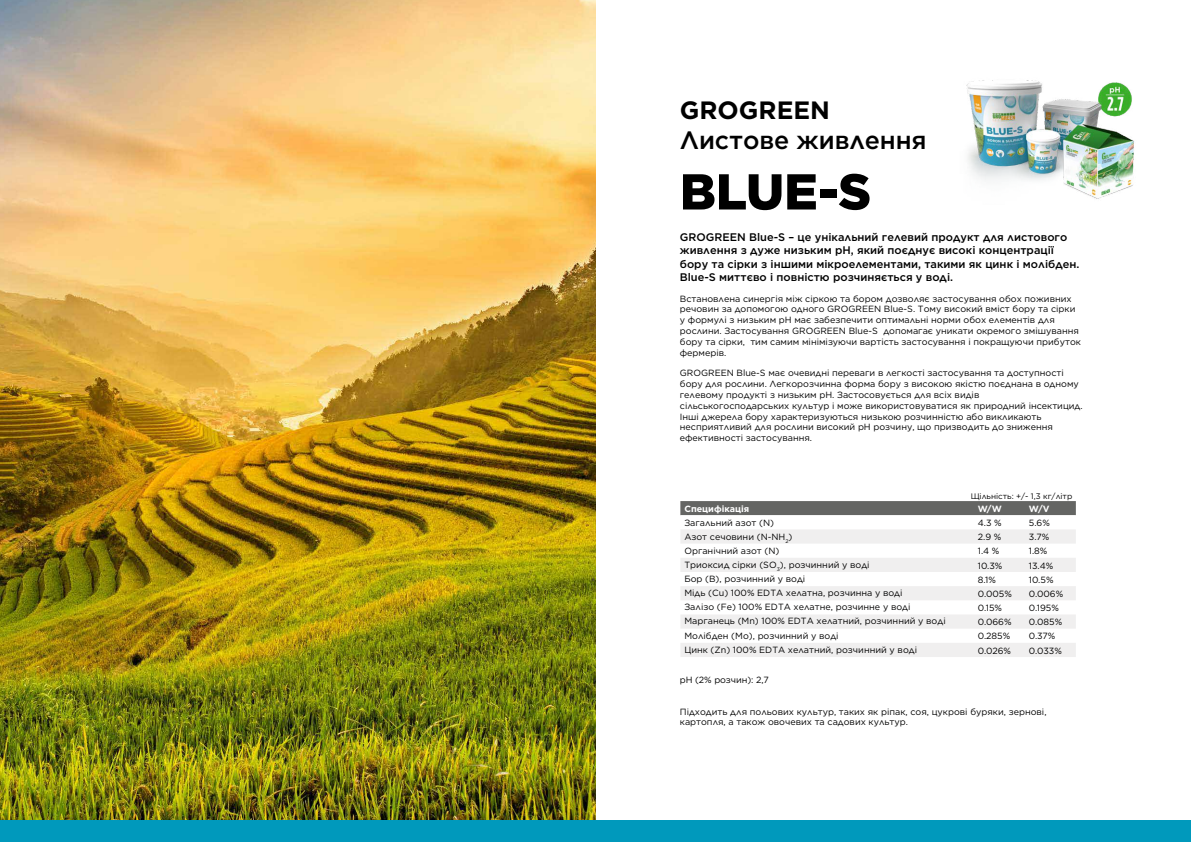
<style>
.page{position:relative;width:1191px;height:842px;background:#fff}
.page>*{position:absolute;margin:0;border:0;box-sizing:border-box;transform-origin:0 0}
.t1{font:900 50.3px "Gotham";color:#000}
.t2{font:500 25px "Gotham";letter-spacing:-.005em;color:#000}
.t3{font:700 25px "Gotham";color:#000}
.t4{font:500 11px/13.2px "Gotham";color:#000}
.t5{font:9px/10.8px "Gotham";color:#000}
.t6{font:700 9px "Gotham";color:#fff}
.t7{font:8px "Gotham";color:#000}
</style>
<div class="page">
<img style="left:0;top:0;width:595px;height:821px">
<div style="left:0;top:821px;width:1191px;height:21px;background:#0099bc"></div>
<img style="left:966px;top:80px;width:168px;height:119px">
<svg style="left:680px;top:501px;width:395px;height:14px;background:#656664"></svg>
<svg style="left:680px;top:515px;width:395px;height:1px"></svg>
<svg style="left:681px;top:530px;width:394px;height:127px;fill:#f0efef"></svg>
<h2 class="t3" style="left:680px;top:94px;width:152px">GROGREEN</h2>
<h2 class="t2" style="left:680px;top:124px;width:248px">Листове живлення</h2>
<h1 class="t1" style="left:680px;top:157px;width:193px">BLUE-S</h1>
<p class="t4" style="left:680px;top:231px;width:401px">GROGREEN Blue-S – це унікальний гелевий продукт для листового живлення з дуже низьким pH, який поєднує високі концентрації бору та сірки з іншими мікроелементами, такими як цинк і молібден.<br>Blue-S миттєво і повністю розчиняється у воді.</p>
<p class="t5" style="left:680px;top:293px;width:402px">Встановлена синергія між сіркою та бором дозволяє застосування обох поживних речовин за допомогою одного GROGREEN Blue-S. Тому високий вміст бору та сірки у формулі з низьким рН має забезпечити оптимальні норми обох елементів для рослини. Застосування GROGREEN Blue-S допомагає уникати окремого змішування бору та сірки, тим самим мінімізуючи вартість застосування і покращуючи прибуток фермерів.</p>
<p class="t5" style="left:680px;top:368px;width:404px">GROGREEN Blue-S має очевидні переваги в легкості застосування та доступності бору для рослини. Легкорозчинна форма бору з високою якістю поєднана в одному гелевому продукті з низьким pН. Застосовується для всіх видів сільськогосподарських культур і може використовуватися як природний інсектицид.<br>Інші джерела бору характеризуються низькою розчинністю або викликають несприятливий для рослини високий рН розчину, що призводить до зниження ефективності застосування.</p>
<p class="t7" style="left:970px;top:491px;width:103px">Щільність: +/- 1,3 кг/літр</p>
<p class="t6" style="left:684px;top:503px;width:66px">Специфікація</p>
<p class="t6" style="left:977px;top:503px;width:26px">W/W</p>
<p class="t6" style="left:1028px;top:503px;width:22px">W/V</p>
<p class="t5" style="left:684px;top:515px;width:263px;line-height:14.1px">Загальний азот (N)<br>Азот сечовини (N-NH<sub>2</sub>)<br>Органічний азот (N)<br>Триоксид сірки (SO<sub>3</sub>), розчинний у воді<br>Бор (В), розчинний у воді<br>Мідь (Cu) 100% EDTA хелатна, розчинна у воді<br>Залізо (Fe) 100% EDTA хелатне, розчинне у воді Марганець (Mn) 100% EDTA хелатний, розчинний у воді Молібден (Мо), розчинний у воді<br>Цинк (Zn) 100% EDTA хелатний, розчинний у воді</p>
<p class="t5" style="left:977px;top:517px;width:25px">4.3 %</p>
<p class="t5" style="left:1028px;top:517px;width:23px">5.6%</p>
<p class="t5" style="left:977px;top:531px;width:25px">2.9 %</p>
<p class="t5" style="left:1028px;top:531px;width:22px">3.7%</p>
<p class="t5" style="left:977px;top:545px;width:23px">1.4 %</p>
<p class="t5" style="left:1028px;top:545px;width:20px">1.8%</p>
<p class="t5" style="left:977px;top:560px;width:26px">10.3%</p>
<p class="t5" style="left:1028px;top:560px;width:26px">13.4%</p>
<p class="t5" style="left:977px;top:574px;width:20px">8.1%</p>
<p class="t5" style="left:1028px;top:574px;width:26px">10.5%</p>
<p class="t5" style="left:977px;top:588px;width:36px">0.005%</p>
<p class="t5" style="left:1028px;top:588px;width:36px">0.006%</p>
<p class="t5" style="left:977px;top:602px;width:26px">0.15%</p>
<p class="t5" style="left:1028px;top:602px;width:32px">0.195%</p>
<p class="t5" style="left:977px;top:616px;width:35px">0.066%</p>
<p class="t5" style="left:1028px;top:616px;width:35px">0.085%</p>
<p class="t5" style="left:977px;top:631px;width:34px">0.285%</p>
<p class="t5" style="left:1028px;top:631px;width:28px">0.37%</p>
<p class="t5" style="left:977px;top:645px;width:35px">0.026%</p>
<p class="t5" style="left:1028px;top:645px;width:35px">0.033%</p>
<p class="t5" style="left:680px;top:674px;width:90px">рН (2% розчин): 2,7</p>
<p class="t5" style="left:680px;top:706px;width:368px">Підходить для польових культур, таких як ріпак, соя, цукрові буряки, зернові, картопля, а також овочевих та садових культур.</p>
</div>
